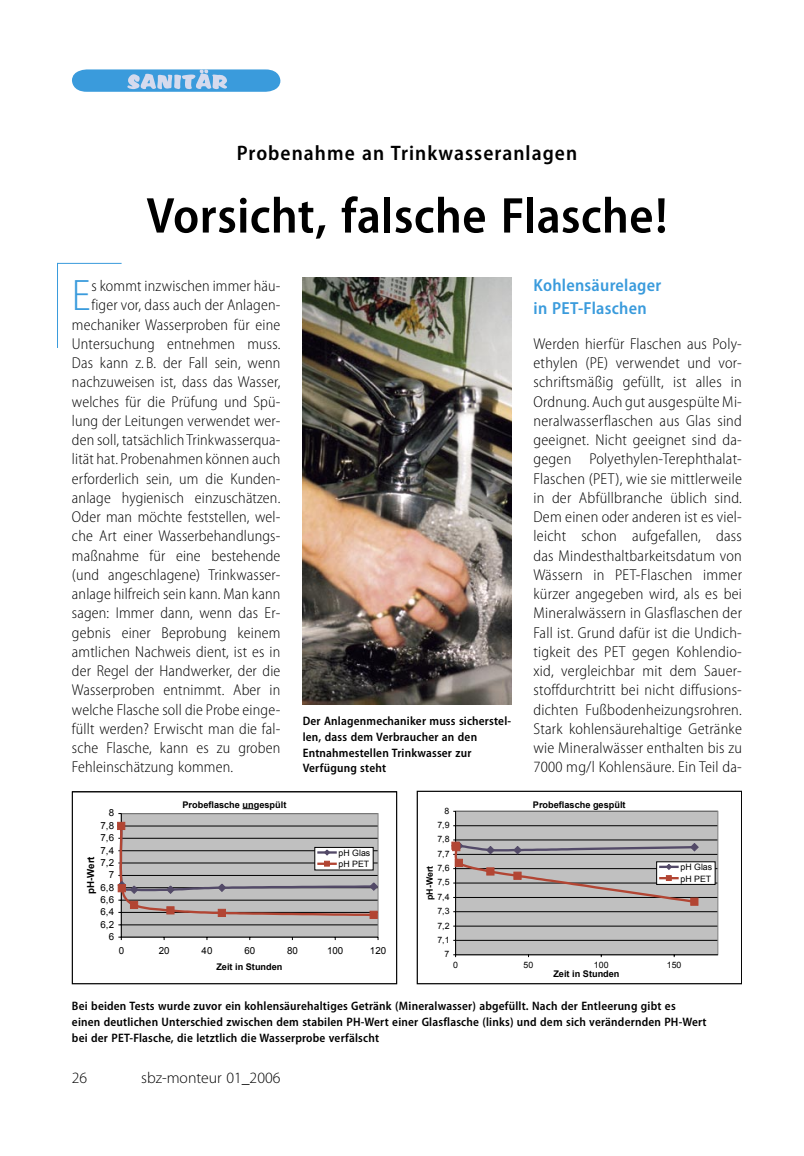
<style>
.page{position:relative;width:804px;height:1156px;background:#fff}
.page>*{position:absolute;margin:0;border:0;box-sizing:border-box;transform-origin:0 0}
._02_Headline{font:600 semi-condensed 50.75px "Myriad Pro";letter-spacing:.005em;color:#000}
._03_Grundtext_mit_Initial{font:300 semi-condensed 44.27px "Myriad Pro";color:#3a9bdc}
._01_Dachzeile{font:600 semi-condensed 21px "Myriad Pro";letter-spacing:.05em;color:#000}
._06_Zwischenüberschrift{font:600 semi-condensed 17.5px/22.8px "Myriad Pro";letter-spacing:.015em;color:#3a9bdc}
._03_Grundtext_mit_Initial-2{font:300 semi-condensed 15.75px "Myriad Pro";letter-spacing:.01em;color:#000}
._04_Grundtext{font:300 semi-condensed 15.75px/19.2px "Myriad Pro";letter-spacing:.015em;color:#000;text-align:justify}
.t1{font:300 15.75px "Myriad Pro";color:#000}
._08_BU{font:600 semi-condensed 12.25px/15.8px "Myriad Pro";letter-spacing:.015em;color:#000}
.t2{font:9.8px "Arial";color:#000}
.t3{font:700 9.8px "Arial";color:#000}
.t4{font:700 9.1px "Arial";color:#000}
.t5{font:8.75px/11.2px "Arial";color:#000}
.t6{font:700 8.75px "Arial";color:#000}
</style>
<div class="page">
<svg style="left:72px;top:69px;width:208px;height:23px;background:#65ade1"></svg>
<hr style="left:57px;top:263px;width:65px;height:1px;background:#3a9bdc">
<hr style="left:57px;top:263px;width:1px;height:85px;background:#3a9bdc">
<img style="left:303px;top:278px;width:208px;height:426px">
<div style="left:121px;top:813px;width:257px;height:124px;background:#c0c0c0"></div>
<hr style="left:121px;top:924px;width:257px;height:1px;background:#000">
<div style="left:121px;top:813px;width:257px;height:124px;border:1px solid #808080"></div>
<hr style="left:121px;top:813px;width:1px;height:124px;background:#000">
<hr style="left:121px;top:937px;width:257px;height:1px;background:#000">
<div style="left:370px;top:911px;width:7px;height:8px;border:1px solid #b24533"></div>
<svg style="left:242px;top:808px;width:12px;height:1px"></svg>
<svg style="left:117px;top:821px;width:261px;height:96px"></svg>
<div style="left:72px;top:792px;width:325px;height:192px;border:1px solid #000"></div>
<div style="left:455px;top:811px;width:263px;height:144px;background:#c0c0c0"></div>
<hr style="left:455px;top:940px;width:262px;height:1px;background:#000">
<hr style="left:455px;top:926px;width:262px;height:1px;background:#000">
<hr style="left:455px;top:911px;width:262px;height:1px;background:#000">
<hr style="left:455px;top:897px;width:262px;height:1px;background:#000">
<hr style="left:455px;top:883px;width:262px;height:1px;background:#000">
<hr style="left:455px;top:868px;width:262px;height:1px;background:#000">
<hr style="left:455px;top:854px;width:262px;height:1px;background:#000">
<hr style="left:455px;top:840px;width:262px;height:1px;background:#000">
<hr style="left:455px;top:825px;width:262px;height:1px;background:#000">
<div style="left:455px;top:811px;width:263px;height:144px;border:1px solid #808080"></div>
<hr style="left:455px;top:811px;width:1px;height:144px;background:#000">
<hr style="left:455px;top:954px;width:263px;height:1px;background:#000">
<div style="left:690px;top:898px;width:8px;height:8px;border:1px solid #b24533"></div>
<div style="left:656px;top:862px;width:59px;height:22px;background:#fff"></div>
<svg style="left:452px;top:840px;width:247px;height:64px"></svg>
<div style="left:417px;top:791px;width:324px;height:193px;border:1px solid #000"></div>
<p class="_01_Dachzeile" style="left:237px;top:141px;width:342px">Probenahme an Trinkwasseranlagen</p>
<p class="_02_Headline" style="left:146px;top:188px;width:522px">Vorsicht, falsche Flasche!</p>
<p class="_06_Zwischenüberschrift" style="left:533px;top:274px;width:129px">Kohlensäurelager in PET-Flaschen</p>
<p class="_04_Grundtext" style="left:533px;top:334px;width:210px">Werden hierfür Flaschen aus Poly&shy;ethylen (PE) verwendet und vor&shy;schriftsmäßig gefüllt, ist alles in Ordnung. Auch gut ausgespülte Mi&shy;neralwasserflaschen aus Glas sind geeignet. Nicht geeignet sind da&shy;gegen Polyethylen-Terephthalat-Flaschen (PET), wie sie mittlerweile in der Abfüllbranche üblich sind.<br>Dem einen oder anderen ist es viel&shy;leicht schon aufgefallen, dass das Mindesthaltbarkeitsdatum von Wässern in PET-Flaschen immer kürzer angegeben wird, als es bei Mineralwässern in Glasflaschen der Fall ist. Grund dafür ist die Undich&shy;tigkeit des PET gegen Kohlendio&shy;xid, vergleichbar mit dem Sauer&shy;stoffdurchtritt bei nicht diffusions&shy;dichten Fußbodenheizungsrohren.<br>Stark kohlensäurehaltige Getränke wie Mineralwässer enthalten bis zu 7000 mg/l Kohlensäure. Ein Teil da-</p>
<p class="_03_Grundtext_mit_Initial" style="left:72px;top:272px;width:20px">E</p>
<p class="_03_Grundtext_mit_Initial-2" style="left:91px;top:277px;width:190px">s kommt inzwischen immer häu-</p>
<p class="_03_Grundtext_mit_Initial-2" style="left:91px;top:296px;width:190px">figer vor, dass auch der Anlagen-</p>
<p class="_03_Grundtext_mit_Initial-2" style="left:72px;top:316px;width:210px">mechaniker Wasserproben für eine</p>
<p class="_03_Grundtext_mit_Initial-2" style="left:72px;top:335px;width:210px">Untersuchung entnehmen muss.</p>
<p class="_03_Grundtext_mit_Initial-2" style="left:72px;top:354px;width:210px">Das kann z. B. der Fall sein, wenn</p>
<p class="_03_Grundtext_mit_Initial-2" style="left:72px;top:373px;width:210px">nachzuweisen ist, dass das Wasser,</p>
<p class="_03_Grundtext_mit_Initial-2" style="left:72px;top:393px;width:210px">welches für die Prüfung und Spü-</p>
<p class="_03_Grundtext_mit_Initial-2" style="left:72px;top:412px;width:210px">lung der Leitungen verwendet wer-</p>
<p class="_03_Grundtext_mit_Initial-2" style="left:72px;top:431px;width:210px">den soll, tatsächlich Trinkwasserqua-</p>
<p class="_03_Grundtext_mit_Initial-2" style="left:72px;top:450px;width:210px">lität hat. Probenahmen können auch</p>
<p class="_03_Grundtext_mit_Initial-2" style="left:72px;top:470px;width:210px">erforderlich sein, um die Kunden-</p>
<p class="_03_Grundtext_mit_Initial-2" style="left:72px;top:489px;width:210px">anlage hygienisch einzuschätzen.</p>
<p class="_03_Grundtext_mit_Initial-2" style="left:72px;top:508px;width:210px">Oder man möchte feststellen, wel-</p>
<p class="_03_Grundtext_mit_Initial-2" style="left:72px;top:527px;width:210px">che Art einer Wasserbehandlungs-</p>
<p class="_03_Grundtext_mit_Initial-2" style="left:72px;top:547px;width:210px">maßnahme für eine bestehende</p>
<p class="_03_Grundtext_mit_Initial-2" style="left:72px;top:566px;width:210px">(und angeschlagene) Trinkwasser-</p>
<p class="_03_Grundtext_mit_Initial-2" style="left:72px;top:585px;width:210px">anlage hilfreich sein kann. Man kann</p>
<p class="_03_Grundtext_mit_Initial-2" style="left:72px;top:604px;width:210px">sagen: Immer dann, wenn das Er-</p>
<p class="_03_Grundtext_mit_Initial-2" style="left:72px;top:624px;width:210px">gebnis einer Beprobung keinem</p>
<p class="_03_Grundtext_mit_Initial-2" style="left:72px;top:643px;width:210px">amtlichen Nachweis dient, ist es in</p>
<p class="_03_Grundtext_mit_Initial-2" style="left:72px;top:662px;width:210px">der Regel der Handwerker, der die</p>
<p class="_03_Grundtext_mit_Initial-2" style="left:72px;top:681px;width:210px">Wasserproben entnimmt. Aber in</p>
<p class="_03_Grundtext_mit_Initial-2" style="left:72px;top:701px;width:210px">welche Flasche soll die Probe einge-</p>
<p class="_03_Grundtext_mit_Initial-2" style="left:72px;top:720px;width:210px">füllt werden? Erwischt man die fal-</p>
<p class="_03_Grundtext_mit_Initial-2" style="left:72px;top:739px;width:210px">sche Flasche, kann es zu groben</p>
<p class="_03_Grundtext_mit_Initial-2" style="left:72px;top:758px;width:163px">Fehleinschätzung kommen.</p>
<p class="_08_BU" style="left:303px;top:713px;width:210px">Der Anlagenmechaniker muss sicherstel&shy;len, dass dem Verbraucher an den<br>Entnahmestellen Trinkwasser zur<br>Verfügung steht</p>
<p class="t2" style="left:109px;top:809px;width:7px">8</p>
<p class="t4" style="left:182px;top:802px;width:105px">Probeflasche ungespült</p>
<p class="t5" style="left:444px;top:806px;width:6px">8</p>
<p class="t4" style="left:533px;top:801px;width:94px">Probeflasche gespült</p>
<p class="t2" style="left:101px;top:822px;width:15px">7,8</p>
<p class="t5" style="left:437px;top:820px;width:14px">7,9</p>
<p class="t2" style="left:101px;top:834px;width:15px">7,6</p>
<p class="t5" style="left:437px;top:834px;width:14px">7,8</p>
<p class="t2" style="left:101px;top:846px;width:15px">7,4</p>
<p class="t3" style="left:87px;top:894px;width:39px;rotate:-90deg">pH-Wert</p>
<p class="t5" style="left:338px;top:848px;width:33px">pH Glas pH PET</p>
<p class="t2" style="left:101px;top:859px;width:15px">7,2</p>
<p class="t2" style="left:109px;top:871px;width:7px">7</p>
<p class="t2" style="left:101px;top:883px;width:15px">6,8</p>
<p class="t2" style="left:101px;top:896px;width:15px">6,6</p>
<p class="t5" style="left:437px;top:849px;width:14px">7,7</p>
<p class="t6" style="left:426px;top:900px;width:35px;rotate:-90deg">pH-Wert</p>
<p class="t5" style="left:680px;top:862px;width:33px">pH Glas pH PET</p>
<p class="t5" style="left:437px;top:863px;width:14px">7,6</p>
<p class="t5" style="left:437px;top:877px;width:14px">7,5</p>
<p class="t5" style="left:437px;top:892px;width:14px">7,4</p>
<p class="t2" style="left:101px;top:908px;width:15px">6,4</p>
<p class="t5" style="left:437px;top:906px;width:14px">7,3</p>
<p class="t2" style="left:101px;top:920px;width:15px">6,2</p>
<p class="t5" style="left:437px;top:921px;width:14px">7,2</p>
<p class="t2" style="left:109px;top:933px;width:7px">6</p>
<p class="t5" style="left:437px;top:935px;width:14px">7,1</p>
<p class="t2" style="left:119px;top:947px;width:7px">0</p>
<p class="t2" style="left:159px;top:947px;width:12px">20</p>
<p class="t2" style="left:202px;top:947px;width:12px">40</p>
<p class="t2" style="left:244px;top:947px;width:12px">60</p>
<p class="t2" style="left:287px;top:947px;width:12px">80</p>
<p class="t2" style="left:327px;top:947px;width:18px">100</p>
<p class="t2" style="left:370px;top:947px;width:18px">120</p>
<p class="t4" style="left:216px;top:963px;width:68px">Zeit in Stunden</p>
<p class="t5" style="left:444px;top:949px;width:6px">7</p>
<p class="t5" style="left:453px;top:960px;width:6px">0</p>
<p class="t5" style="left:523px;top:960px;width:11px">50</p>
<p class="t5" style="left:594px;top:960px;width:16px">100</p>
<p class="t5" style="left:667px;top:960px;width:16px">150</p>
<p class="t4" style="left:553px;top:971px;width:68px">Zeit in Stunden</p>
<p class="_08_BU" style="left:72px;top:998px;width:636px">Bei beiden Tests wurde zuvor ein kohlensäurehaltiges Getränk (Mineralwasser) abgefüllt. Nach der Entleerung gibt es einen deutlichen Unterschied zwischen dem stabilen PH-Wert einer Glasflasche (links) und dem sich verändernden PH-Wert bei der PET-Flasche, die letztlich die Wasserprobe verfälscht</p>
<p class="t1" style="left:72px;top:1069px;width:17px">26</p>
<p class="t1" style="left:141px;top:1069px;width:141px">sbz-monteur 01_2006</p>
</div>
